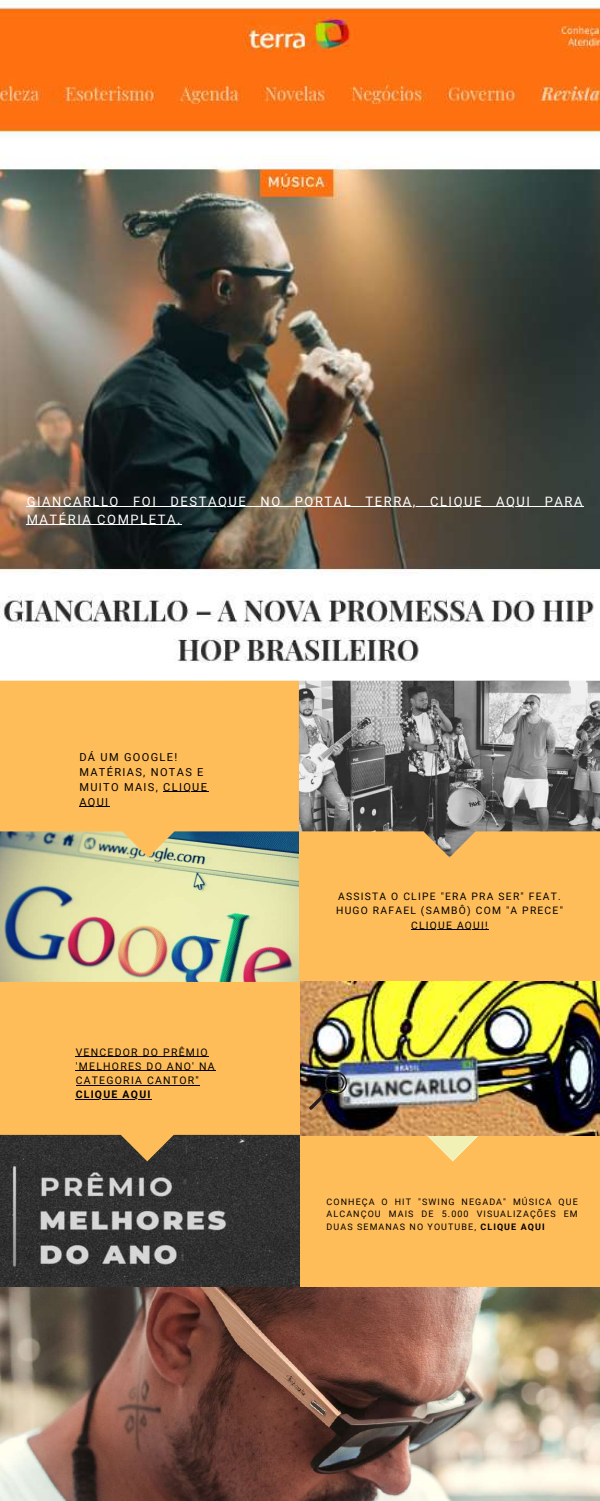
<style>
.page{position:relative;width:600px;height:1501px;background:#fff}
.page>*{position:absolute;margin:0;border:0;box-sizing:border-box;transform-origin:0 0}
.t1{font:13px/18px "Roboto";letter-spacing:.12em;color:#fff}
.t2{font:11px/15px "Roboto";letter-spacing:.12em;color:#000}
.t3{font:10.5px/14.2px "Roboto";letter-spacing:.12em;color:#000}
.t4{font:700 10.5px "Roboto";letter-spacing:.12em;color:#000}
.t5{font:10.3px/14.2px "Roboto";letter-spacing:.12em;color:#000;text-align:center}
.t6{font:9px/12.7px "Roboto";letter-spacing:.12em;color:#000;text-align:justify}
.s1{font-weight:700}
</style>
<div class="page">
<img style="left:0;top:4px;width:600px;height:659px">
<img style="left:0;top:857px;width:299px;height:124px">
<svg style="left:0;top:680px;width:299px;height:177px;background:#eeb960"></svg>
<div style="left:299px;top:824px;width:301px;height:157px;background:#ffbd59"></div>
<img style="left:299px;top:680px;width:301px;height:177px">
<img style="left:0;top:1161px;width:300px;height:126px">
<svg style="left:0;top:981px;width:300px;height:180px;background:#e2aa53"></svg>
<div style="left:300px;top:1127px;width:300px;height:160px;background:#ffbd59"></div>
<img style="left:300px;top:1134px;width:300px;height:27px">
<img style="left:300px;top:981px;width:300px;height:153px">
<svg style="left:309px;top:1071px;width:38px;height:38px"></svg>
<img style="left:0;top:1287px;width:600px;height:213px">
<hr style="left:411px;top:929px;width:78px;height:1px;background:#000">
<hr style="left:76px;top:1056px;width:133px;height:1px;background:#000">
<hr style="left:76px;top:1070px;width:140px;height:1px;background:#000">
<hr style="left:76px;top:1084px;width:120px;height:1px;background:#000">
<hr style="left:76px;top:1098px;width:76px;height:1px;background:#000">
<hr style="left:163px;top:791px;width:45px;height:1px;background:#000">
<hr style="left:79px;top:806px;width:31px;height:1px;background:#000">
<hr style="left:27px;top:506px;width:557px;height:1px;background:#fff">
<hr style="left:27px;top:524px;width:155px;height:1px;background:#fff">
<h1 class="t1" style="left:27px;top:492px;width:557px">GIANCARLLO FOI DESTAQUE NO PORTAL TERRA, CLIQUE AQUI PARA<br>MATÉRIA COMPLETA.</h1>
<p class="t2" style="left:79px;top:749px;width:129px">DÁ UM GOOGLE!<br>MATÉRIAS, NOTAS E<br>MUITO MAIS, CLIQUE<br>AQUI</p>
<p class="t3" style="left:76px;top:1044px;width:140px">VENCEDOR DO PRÊMIO 'MELHORES DO ANO' NA<br>CATEGORIA CANTOR"</p>
<p class="t4" style="left:76px;top:1088px;width:76px">CLIQUE AQUI</p>
<p class="t5" style="left:336px;top:889px;width:228px">ASSISTA O CLIPE "ERA PRA SER" FEAT.<br>HUGO RAFAEL (SAMBÔ) COM "A PRECE"<br>CLIQUE AQUI!</p>
<p class="t6" style="left:327px;top:1195px;width:253px">CONHEÇA O HIT "SWING NEGADA" MÚSICA QUE ALCANÇOU MAIS DE 5.000 VISUALIZAÇÕES EM DUAS SEMANAS NO YOUTUBE, <span class="s1">CLIQUE AQUI</span></p>
</div>
